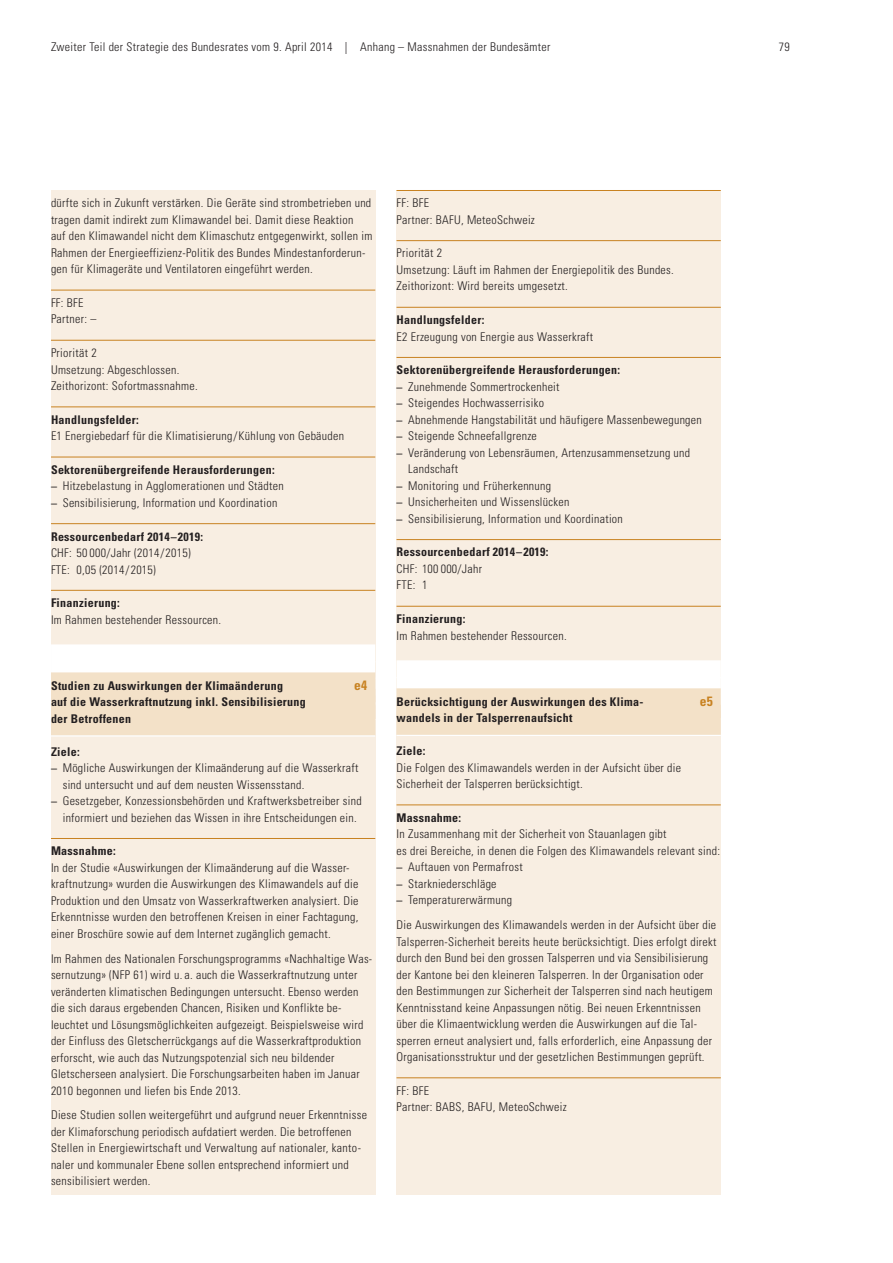
<style>
.page{position:relative;width:893px;height:1263px;background:#fff}
.page>*{position:absolute;margin:0;border:0;box-sizing:border-box;transform-origin:0 0}
.t1{font:700 condensed 13.5px "Univers LT Std";color:#c88221}
.Anhang_Text{font:300 condensed 12px/16.5px "Univers LT Std";letter-spacing:.025em;color:#231f20}
.Impressum_Titel{font:700 condensed 12px "Univers LT Std";letter-spacing:.025em;color:#231f20}
.Tabelle_Titel_H1_1Ze{font:700 condensed 12px "Univers LT Std";letter-spacing:.025em;color:#231f20}
.s1{font-family:"Sabon";font-weight:400;font-stretch:normal}
</style>
<div class="page">
<div style="left:51px;top:190px;width:324px;height:1005px;background:#f8eee2"></div>
<hr style="left:51px;top:290px;width:324px;height:1px;background:#c88221">
<hr style="left:51px;top:340px;width:324px;height:1px;background:#c88221">
<hr style="left:51px;top:407px;width:324px;height:1px;background:#c88221">
<hr style="left:51px;top:457px;width:324px;height:1px;background:#c88221">
<hr style="left:51px;top:523px;width:324px;height:1px;background:#c88221">
<hr style="left:51px;top:590px;width:324px;height:1px;background:#c88221">
<div style="left:51px;top:644px;width:324px;height:18px;background:#fff"></div>
<div style="left:51px;top:661px;width:324px;height:18px;background:#fff"></div>
<div style="left:51px;top:672px;width:324px;height:30px;background:#f3e1c8"></div>
<div style="left:51px;top:689px;width:324px;height:30px;background:#f3e1c8"></div>
<div style="left:51px;top:705px;width:324px;height:30px;background:#f3e1c8"></div>
<hr style="left:51px;top:735px;width:324px;height:1px;background:#fff">
<hr style="left:51px;top:838px;width:324px;height:1px;background:#c88221">
<div style="left:396px;top:190px;width:325px;height:1005px;background:#f8eee2"></div>
<hr style="left:396px;top:190px;width:325px;height:1px;background:#c88221">
<hr style="left:396px;top:240px;width:325px;height:1px;background:#c88221">
<hr style="left:396px;top:307px;width:325px;height:1px;background:#c88221">
<hr style="left:396px;top:357px;width:325px;height:1px;background:#c88221">
<hr style="left:396px;top:539px;width:325px;height:1px;background:#c88221">
<hr style="left:396px;top:606px;width:325px;height:1px;background:#c88221">
<div style="left:396px;top:660px;width:325px;height:18px;background:#fff"></div>
<div style="left:396px;top:677px;width:325px;height:18px;background:#fff"></div>
<div style="left:396px;top:688px;width:325px;height:30px;background:#f3e1c8"></div>
<div style="left:396px;top:705px;width:325px;height:30px;background:#f3e1c8"></div>
<hr style="left:396px;top:735px;width:325px;height:1px;background:#fff">
<hr style="left:396px;top:804px;width:325px;height:1px;background:#c88221">
<hr style="left:396px;top:1077px;width:325px;height:1px;background:#c88221">
<p class="Anhang_Text" style="left:51px;top:39px;width:501px">Zweiter Teil der Strategie des Bundesrates vom 9. April 2014 | Anhang – Massnahmen der Bundesämter</p>
<p class="Anhang_Text" style="left:779px;top:39px;width:12px">79</p>
<p class="Anhang_Text" style="left:51px;top:195px;width:323px">dürfte sich in Zukunft verstärken. Die Geräte sind strombetrieben und tragen damit indirekt zum Klimawandel bei. Damit diese Reaktion<br>auf den Klimawandel nicht dem Klimaschutz entgegenwirkt, sollen im Rahmen der Energieeffizienz-Politik des Bundes Mindestanforderun&shy;gen für Klimageräte und Ventilatoren eingeführt werden.</p>
<p class="Anhang_Text" style="left:51px;top:294px;width:34px">FF: BFE</p>
<p class="Anhang_Text" style="left:51px;top:311px;width:47px">Partner: –</p>
<p class="Anhang_Text" style="left:51px;top:345px;width:47px">Priorität 2</p>
<p class="Anhang_Text" style="left:51px;top:361px;width:130px">Umsetzung: Abgeschlossen.</p>
<p class="Anhang_Text" style="left:51px;top:378px;width:148px">Zeithorizont: Sofortmassnahme.</p>
<p class="Impressum_Titel" style="left:51px;top:412px;width:89px">Handlungsfelder:</p>
<p class="Anhang_Text" style="left:51px;top:428px;width:295px">E1 Energiebedarf für die Klimatisierung/Kühlung von Gebäuden</p>
<p class="Impressum_Titel" style="left:51px;top:462px;width:225px">Sektorenübergreifende Herausforderungen:</p>
<p class="Anhang_Text" style="left:51px;top:478px;width:234px"><span class="s1">–</span> Hitzebelastung in Agglomerationen und Städten</p>
<p class="Anhang_Text" style="left:51px;top:494px;width:228px"><span class="s1">–</span> Sensibilisierung, Information und Koordination</p>
<p class="Impressum_Titel" style="left:51px;top:529px;width:154px">Ressourcenbedarf 2014–2019:</p>
<p class="Anhang_Text" style="left:51px;top:544px;width:141px">CHF: 50 000/Jahr (2014/2015)</p>
<p class="Anhang_Text" style="left:51px;top:561px;width:106px">FTE: 0,05 (2014/2015)</p>
<p class="Impressum_Titel" style="left:51px;top:595px;width:70px">Finanzierung:</p>
<p class="Anhang_Text" style="left:51px;top:611px;width:172px">Im Rahmen bestehender Ressourcen.</p>
<p class="t1" style="left:354px;top:677px;width:15px">e4</p>
<p class="Tabelle_Titel_H1_1Ze" style="left:51px;top:678px;width:233px">Studien zu Auswirkungen der Klimaänderung</p>
<p class="Tabelle_Titel_H1_1Ze" style="left:51px;top:694px;width:256px">auf die Wasserkraftnutzung inkl. Sensibilisierung</p>
<p class="Tabelle_Titel_H1_1Ze" style="left:51px;top:711px;width:82px">der Betroffenen</p>
<p class="Impressum_Titel" style="left:51px;top:744px;width:30px">Ziele:</p>
<p class="Anhang_Text" style="left:63px;top:760px;width:297px;text-indent:-12px"><span class="s1">–</span> Mögliche Auswirkungen der Klimaänderung auf die Wasserkraft sind untersucht und auf dem neusten Wissensstand.</p>
<p class="Anhang_Text" style="left:51px;top:793px;width:312px;text-align:center"><span class="s1">–</span> Gesetzgeber, Konzessionsbehörden und Kraftwerksbetreiber sind informiert und beziehen das Wissen in ihre Entscheidungen ein.</p>
<p class="Impressum_Titel" style="left:51px;top:844px;width:66px">Massnahme:</p>
<p class="Anhang_Text" style="left:51px;top:859px;width:309px">In der Studie «Auswirkungen der Klimaänderung auf die Wasser&shy;kraftnutzung» wurden die Auswirkungen des Klimawandels auf die Produktion und den Umsatz von Wasserkraftwerken analysiert. Die Erkenntnisse wurden den betroffenen Kreisen in einer Fachtagung, einer Broschüre sowie auf dem Internet zugänglich gemacht.</p>
<p class="Anhang_Text" style="left:51px;top:950px;width:323px">Im Rahmen des Nationalen Forschungsprogramms «Nachhaltige Was&shy;sernutzung» (NFP 61) wird u. a. auch die Wasserkraftnutzung unter veränderten klimatischen Bedingungen untersucht. Ebenso werden die sich daraus ergebenden Chancen, Risiken und Konflikte be&shy;leuchtet und Lösungsmöglichkeiten aufgezeigt. Beispielsweise wird der Einfluss des Gletscherrückgangs auf die Wasserkraftproduktion erforscht, wie auch das Nutzungspotenzial sich neu bildender Gletscherseen analysiert. Die Forschungsarbeiten haben im Januar 2010 begonnen und liefen bis Ende 2013.</p>
<p class="Anhang_Text" style="left:51px;top:1107px;width:317px">Diese Studien sollen weitergeführt und aufgrund neuer Erkenntnisse der Klimaforschung periodisch aufdatiert werden. Die betroffenen Stellen in Energiewirtschaft und Verwaltung auf nationaler, kanto&shy;naler und kommunaler Ebene sollen entsprechend informiert und sensibilisiert werden.</p>
<p class="Anhang_Text" style="left:396px;top:195px;width:34px">FF: BFE</p>
<p class="Anhang_Text" style="left:396px;top:211px;width:140px">Partner: BAFU, MeteoSchweiz</p>
<p class="Anhang_Text" style="left:396px;top:245px;width:47px">Priorität 2</p>
<p class="Anhang_Text" style="left:396px;top:261px;width:279px">Umsetzung: Läuft im Rahmen der Energiepolitik des Bundes.</p>
<p class="Anhang_Text" style="left:396px;top:278px;width:173px">Zeithorizont: Wird bereits umgesetzt.</p>
<p class="Impressum_Titel" style="left:396px;top:312px;width:89px">Handlungsfelder:</p>
<p class="Anhang_Text" style="left:396px;top:328px;width:198px">E2 Erzeugung von Energie aus Wasserkraft</p>
<p class="Impressum_Titel" style="left:396px;top:363px;width:225px">Sektorenübergreifende Herausforderungen:</p>
<p class="Anhang_Text" style="left:396px;top:378px;width:165px"><span class="s1">–</span> Zunehmende Sommertrockenheit</p>
<p class="Anhang_Text" style="left:396px;top:395px;width:149px"><span class="s1">–</span> Steigendes Hochwasserrisiko</p>
<p class="Anhang_Text" style="left:396px;top:411px;width:307px"><span class="s1">–</span> Abnehmende Hangstabilität und häufigere Massenbewegungen</p>
<p class="Anhang_Text" style="left:396px;top:428px;width:142px"><span class="s1">–</span> Steigende Schneefallgrenze</p>
<p class="Anhang_Text" style="left:408px;top:444px;width:283px;text-indent:-12px"><span class="s1">–</span> Veränderung von Lebensräumen, Artenzusammensetzung und<br>Landschaft</p>
<p class="Anhang_Text" style="left:396px;top:477px;width:156px"><span class="s1">–</span> Monitoring und Früherkennung</p>
<p class="Anhang_Text" style="left:396px;top:494px;width:174px"><span class="s1">–</span> Unsicherheiten und Wissenslücken</p>
<p class="Anhang_Text" style="left:396px;top:510px;width:228px"><span class="s1">–</span> Sensibilisierung, Information und Koordination</p>
<p class="Impressum_Titel" style="left:396px;top:545px;width:154px">Ressourcenbedarf 2014–2019:</p>
<p class="Anhang_Text" style="left:396px;top:560px;width:87px">CHF: 100 000/Jahr</p>
<p class="Anhang_Text" style="left:396px;top:577px;width:32px">FTE: 1</p>
<p class="Impressum_Titel" style="left:396px;top:611px;width:70px">Finanzierung:</p>
<p class="Anhang_Text" style="left:396px;top:627px;width:172px">Im Rahmen bestehender Ressourcen.</p>
<p class="t1" style="left:700px;top:693px;width:15px">e5</p>
<p class="Tabelle_Titel_H1_1Ze" style="left:396px;top:694px;width:248px">Berücksichtigung der Auswirkungen des Klima-</p>
<p class="Tabelle_Titel_H1_1Ze" style="left:396px;top:710px;width:178px">wandels in der Talsperrenaufsicht</p>
<p class="Impressum_Titel" style="left:396px;top:743px;width:30px">Ziele:</p>
<p class="Anhang_Text" style="left:396px;top:759px;width:286px">Die Folgen des Klimawandels werden in der Aufsicht über die<br>Sicherheit der Talsperren berücksichtigt.</p>
<p class="Impressum_Titel" style="left:396px;top:810px;width:66px">Massnahme:</p>
<p class="Anhang_Text" style="left:396px;top:826px;width:325px">In Zusammenhang mit der Sicherheit von Stauanlagen gibt<br>es drei Bereiche, in denen die Folgen des Klimawandels relevant sind:</p>
<p class="Anhang_Text" style="left:396px;top:859px;width:128px"><span class="s1">–</span> Auftauen von Permafrost</p>
<p class="Anhang_Text" style="left:396px;top:875px;width:102px"><span class="s1">–</span> Starkniederschläge</p>
<p class="Anhang_Text" style="left:396px;top:892px;width:117px"><span class="s1">–</span> Temperaturerwärmung</p>
<p class="Anhang_Text" style="left:396px;top:916px;width:321px">Die Auswirkungen des Klimawandels werden in der Aufsicht über die Talsperren-Sicherheit bereits heute berücksichtigt. Dies erfolgt direkt durch den Bund bei den grossen Talsperren und via Sensibilisierung der Kantone bei den kleineren Talsperren. In der Organisation oder den Bestimmungen zur Sicherheit der Talsperren sind nach heutigem Kenntnisstand keine Anpassungen nötig. Bei neuen Erkenntnissen über die Klimaentwicklung werden die Auswirkungen auf die Tal&shy;sperren erneut analysiert und, falls erforderlich, eine Anpassung der Organisationsstruktur und der gesetzlichen Bestimmungen geprüft.</p>
<p class="Anhang_Text" style="left:396px;top:1082px;width:34px">FF: BFE</p>
<p class="Anhang_Text" style="left:396px;top:1099px;width:172px">Partner: BABS, BAFU, MeteoSchweiz</p>
</div>
